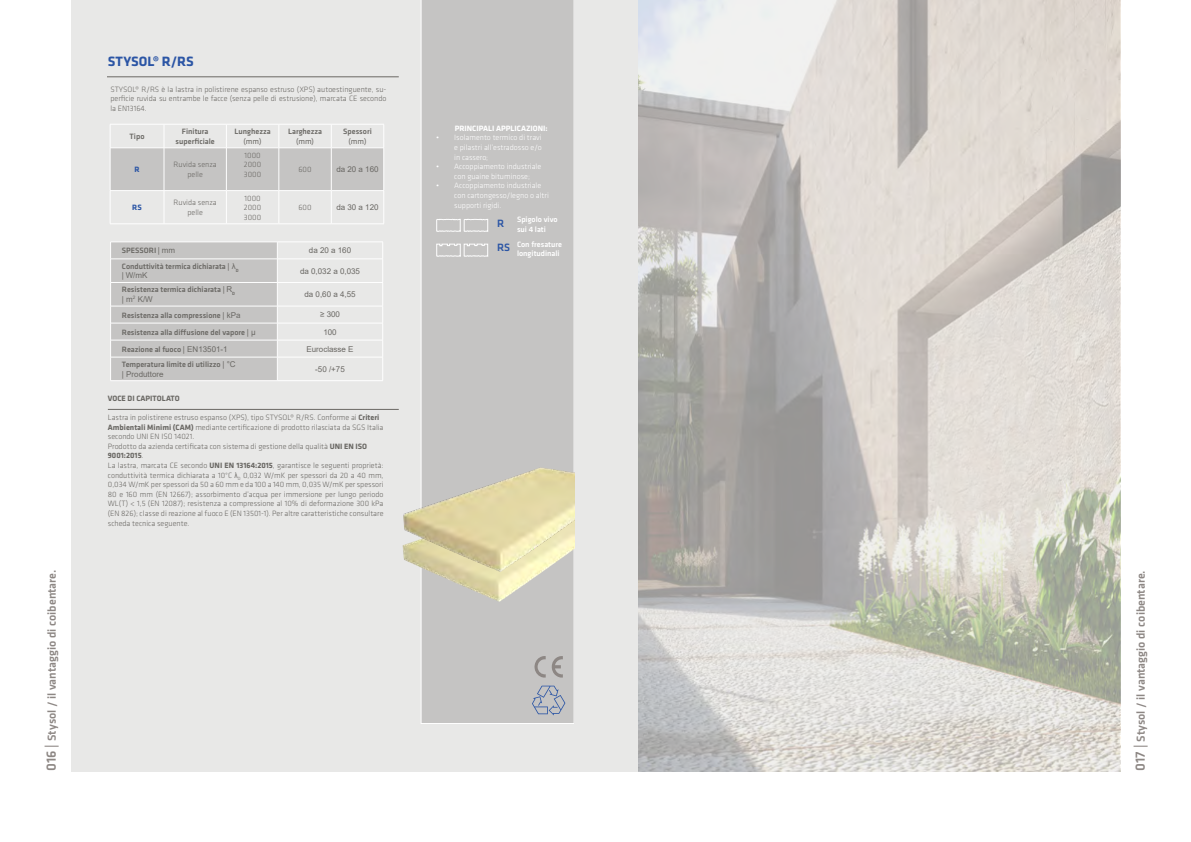
<style>
.page{position:relative;width:1191px;height:842px;background:#fff}
.page>*{position:absolute;margin:0;border:0;box-sizing:border-box;transform-origin:0 0}
.t1{font:700 14px "Klavika";color:#2b55a5}
.t2{font:500 12px "Klavika";color:#8d8784}
.t3{font:500 11px/24px "Klavika";color:#2b55a5}
.t4{font:300 8px/9.6px "Klavika";color:#6a6864;text-align:justify}
.t5{font:500 8px/9.6px "Klavika";color:#6a6864;text-align:center}
.t6{font:300 8px/9.6px "Klavika";color:#fff}
.t7{font:8px "Arial";color:#6a6864}
.t8{font:500 8px/9.6px "Klavika";color:#fff}
.t9{font:700 8px "Klavika";color:#fff}
.t10{font:700 8px "Klavika";color:#6a6864}
.t11{font:8px "Klavika";color:#6a6864}
.t12{font:700 8px "Klavika";color:#2b55a5}
.s1{font-size:14px}
.s2{font-family:"Arial";font-weight:400}
.s3{font-weight:700}
.s4{font-family:"Arial Narrow";font-weight:400}
</style>
<div class="page">
<div style="left:72px;top:0;width:1048px;height:761px;background:#e8e8e7"></div>
<div style="left:421px;top:0;width:153px;height:724px;background:#c5c4c3"></div>
<img style="left:638px;top:0;width:482px;height:771px">
<svg style="left:110px;top:124px;width:274px;height:66px"></svg>
<hr style="left:110px;top:148px;width:54px;height:1px;background:#fff">
<hr style="left:110px;top:148px;width:1px;height:42px;background:#fff">
<hr style="left:164px;top:148px;width:62px;height:1px;background:#fff">
<hr style="left:164px;top:148px;width:1px;height:42px;background:#fff">
<hr style="left:226px;top:148px;width:53px;height:1px;background:#fff">
<hr style="left:226px;top:148px;width:1px;height:42px;background:#fff">
<hr style="left:279px;top:148px;width:52px;height:1px;background:#fff">
<hr style="left:278px;top:148px;width:1px;height:42px;background:#fff">
<hr style="left:331px;top:148px;width:53px;height:1px;background:#fff">
<hr style="left:331px;top:148px;width:1px;height:42px;background:#fff">
<hr style="left:383px;top:148px;width:1px;height:42px;background:#fff">
<hr style="left:110px;top:190px;width:54px;height:1px;background:#fff">
<hr style="left:110px;top:191px;width:1px;height:33px;background:#fff">
<hr style="left:164px;top:190px;width:62px;height:1px;background:#fff">
<hr style="left:164px;top:191px;width:1px;height:33px;background:#fff">
<hr style="left:226px;top:190px;width:53px;height:1px;background:#fff">
<hr style="left:226px;top:191px;width:1px;height:33px;background:#fff">
<hr style="left:279px;top:190px;width:52px;height:1px;background:#fff">
<hr style="left:278px;top:191px;width:1px;height:33px;background:#fff">
<hr style="left:331px;top:190px;width:53px;height:1px;background:#fff">
<hr style="left:331px;top:191px;width:1px;height:33px;background:#fff">
<hr style="left:383px;top:191px;width:1px;height:33px;background:#fff">
<hr style="left:110px;top:224px;width:54px;height:1px;background:#fff">
<hr style="left:164px;top:224px;width:62px;height:1px;background:#fff">
<hr style="left:226px;top:224px;width:53px;height:1px;background:#fff">
<hr style="left:279px;top:224px;width:52px;height:1px;background:#fff">
<hr style="left:331px;top:224px;width:53px;height:1px;background:#fff">
<hr style="left:277px;top:380px;width:106px;height:1px;background:#fff">
<svg style="left:110px;top:242px;width:168px;height:139px;background:#c8c7c6"></svg>
<hr style="left:277px;top:242px;width:106px;height:1px;background:#fff">
<svg style="left:382px;top:243px;width:1px;height:137px"></svg>
<hr style="left:277px;top:259px;width:106px;height:1px;background:#fff">
<hr style="left:277px;top:282px;width:106px;height:1px;background:#fff">
<hr style="left:277px;top:306px;width:106px;height:1px;background:#fff">
<hr style="left:277px;top:323px;width:106px;height:1px;background:#fff">
<hr style="left:277px;top:340px;width:106px;height:1px;background:#fff">
<hr style="left:277px;top:357px;width:106px;height:1px;background:#fff">
<svg style="left:436px;top:219px;width:52px;height:13px"></svg>
<svg style="left:436px;top:244px;width:52px;height:13px"></svg>
<hr style="left:107px;top:77px;width:292px;height:1px;background:#6a6864">
<hr style="left:108px;top:409px;width:291px;height:1px;background:#6a6864">
<svg style="left:534px;top:670px;width:29px;height:7px"></svg>
<svg style="left:532px;top:686px;width:33px;height:29px"></svg>
<img style="left:421px;top:578px;width:153px;height:92px">
<img style="left:402px;top:459px;width:172px;height:119px">
<h2 class="t2" style="left:45px;top:771px;width:203px;rotate:-90deg"><span class="s1">016 |</span> Stysol / il vantaggio di coibentare.</h2>
<h1 class="t1" style="left:108px;top:54px;width:87px">STYSOL® R/RS</h1>
<p class="t4" style="left:110px;top:84px;width:277px">STYSOL® R/RS è la lastra in polistirene espanso estruso (XPS) autoestinguente, su&shy;perficie ruvida su entrambe le facce (senza pelle di estrusione), marcata CE secondo la EN13164.</p>
<p class="t5" style="left:130px;top:132px;width:16px">Tipo</p>
<p class="t5" style="left:176px;top:127px;width:41px">Finitura superficiale</p>
<p class="t5" style="left:234px;top:127px;width:38px">Lunghezza</p>
<p class="t11" style="left:244px;top:137px;width:20px">(mm)</p>
<p class="t12" style="left:134px;top:165px;width:7px">R</p>
<p class="t4" style="left:174px;top:160px;width:45px;text-align:center">Ruvida senza pelle</p>
<p class="t4" style="left:244px;top:150px;width:19px">1000<br>2000<br>3000</p>
<p class="t5" style="left:288px;top:127px;width:36px">Larghezza</p>
<p class="t11" style="left:296px;top:137px;width:20px">(mm)</p>
<p class="t5" style="left:343px;top:127px;width:30px">Spessori</p>
<p class="t11" style="left:348px;top:137px;width:20px">(mm)</p>
<p class="t4" style="left:298px;top:165px;width:15px">600</p>
<p class="t7" style="left:336px;top:164px;width:44px">da 20 a 160</p>
<p class="t12" style="left:132px;top:203px;width:11px">RS</p>
<p class="t4" style="left:174px;top:198px;width:45px;text-align:center">Ruvida senza pelle</p>
<p class="t4" style="left:244px;top:193px;width:19px">1000<br>2000<br>3000</p>
<p class="t4" style="left:298px;top:203px;width:15px">600</p>
<p class="t7" style="left:336px;top:202px;width:44px">da 30 a 120</p>
<p class="t5" style="left:122px;top:246px;width:55px">SPESSORI <span class="s2">| mm</span></p>
<p class="t7" style="left:309px;top:245px;width:44px">da 20 a 160</p>
<p class="t5" style="left:122px;top:262px;width:118px">Conduttività termica dichiarata <span class="s2">| λ</span><sub>D</sub></p>
<p class="t7" style="left:122px;top:270px;width:27px">| W/mK</p>
<p class="t7" style="left:300px;top:265px;width:62px">da 0,032 a 0,035</p>
<p class="t5" style="left:122px;top:285px;width:115px">Resistenza termica dichiarata <span class="s2">| R</span><sub>D</sub></p>
<p class="t7" style="left:122px;top:294px;width:32px">| m<sup>2</sup> K/W</p>
<p class="t7" style="left:304px;top:289px;width:53px">da 0,60 a 4,55</p>
<p class="t5" style="left:122px;top:310px;width:120px">Resistenza alla compressione <span class="s2">| kPa</span></p>
<p class="t7" style="left:320px;top:309px;width:21px">≥ 300</p>
<p class="t5" style="left:122px;top:327px;width:135px">Resistenza alla diffusione del vapore <span class="s2">| µ</span></p>
<p class="t7" style="left:323px;top:326px;width:15px">100</p>
<p class="t5" style="left:122px;top:344px;width:107px">Reazione al fuoco <span class="s2">| EN13501-1</span></p>
<p class="t7" style="left:306px;top:343px;width:49px">Euroclasse E</p>
<p class="t5" style="left:122px;top:360px;width:115px">Temperatura limite di utilizzo <span class="s2">| °C</span></p>
<p class="t7" style="left:122px;top:368px;width:43px">| Produttore</p>
<p class="t7" style="left:315px;top:363px;width:31px">-50 /+75</p>
<p class="t10" style="left:108px;top:394px;width:73px">VOCE DI CAPITOLATO</p>
<p class="t4" style="left:108px;top:413px;width:277px;text-align:left">Lastra in polistirene estruso espanso (XPS), tipo STYSOL® R/RS. Conforme ai <span class="s3">Criteri Ambientali Minimi (CAM)</span> mediante certificazione di prodotto rilasciata da SGS Italia secondo UNI EN ISO 14021.<br>Prodotto da azienda certificata con sistema di gestione della qualità <span class="s3">UNI EN ISO 9001:2015</span>.<br>La lastra, marcata CE secondo <span class="s3">UNI EN 13164:2015</span>, garantisce le seguenti proprietà: conduttività termica dichiarata a 10°C <span class="s4">λ</span><sub>D</sub> 0,032 W/mK per spessori da 20 a 40 mm, 0,034 W/mK per spessori da 50 a 60 mm e da 100 a 140 mm, 0,035 W/mK per spessori 80 e 160 mm (EN 12667); assorbimento d’acqua per immersione per lungo periodo WL(T) &lt; 1,5 (EN 12087); resistenza a compressione al 10% di deformazione 300 kPa (EN 826); classe di reazione al fuoco E (EN 13501-1). Per altre caratteristiche consultare scheda tecnica seguente.</p>
<p class="t9" style="left:455px;top:124px;width:94px">PRINCIPALI APPLICAZIONI:</p>
<p class="t6" style="left:454px;top:133px;width:89px;text-align:justify;text-indent:-18px">• Isolamento termico di travi e pilastri all’estradosso e/o in cassero;</p>
<p class="t6" style="left:454px;top:162px;width:89px;text-indent:-18px">• Accoppiamento industriale con guaine bituminose;</p>
<p class="t6" style="left:454px;top:181px;width:96px;text-indent:-18px">• Accoppiamento industriale con cartongesso/legno o altri supporti rigidi.</p>
<p class="t8" style="left:517px;top:215px;width:42px">Spigolo vivo sui 4 lati</p>
<p class="t8" style="left:517px;top:239px;width:46px">Con fresature longitudinali</p>
<h3 class="t3" style="left:497px;top:211px;width:15px">R<br>RS</h3>
<h2 class="t2" style="left:1134px;top:771px;width:202px;rotate:-90deg"><span class="s1">017 |</span> Stysol / il vantaggio di coibentare.</h2>
</div>
